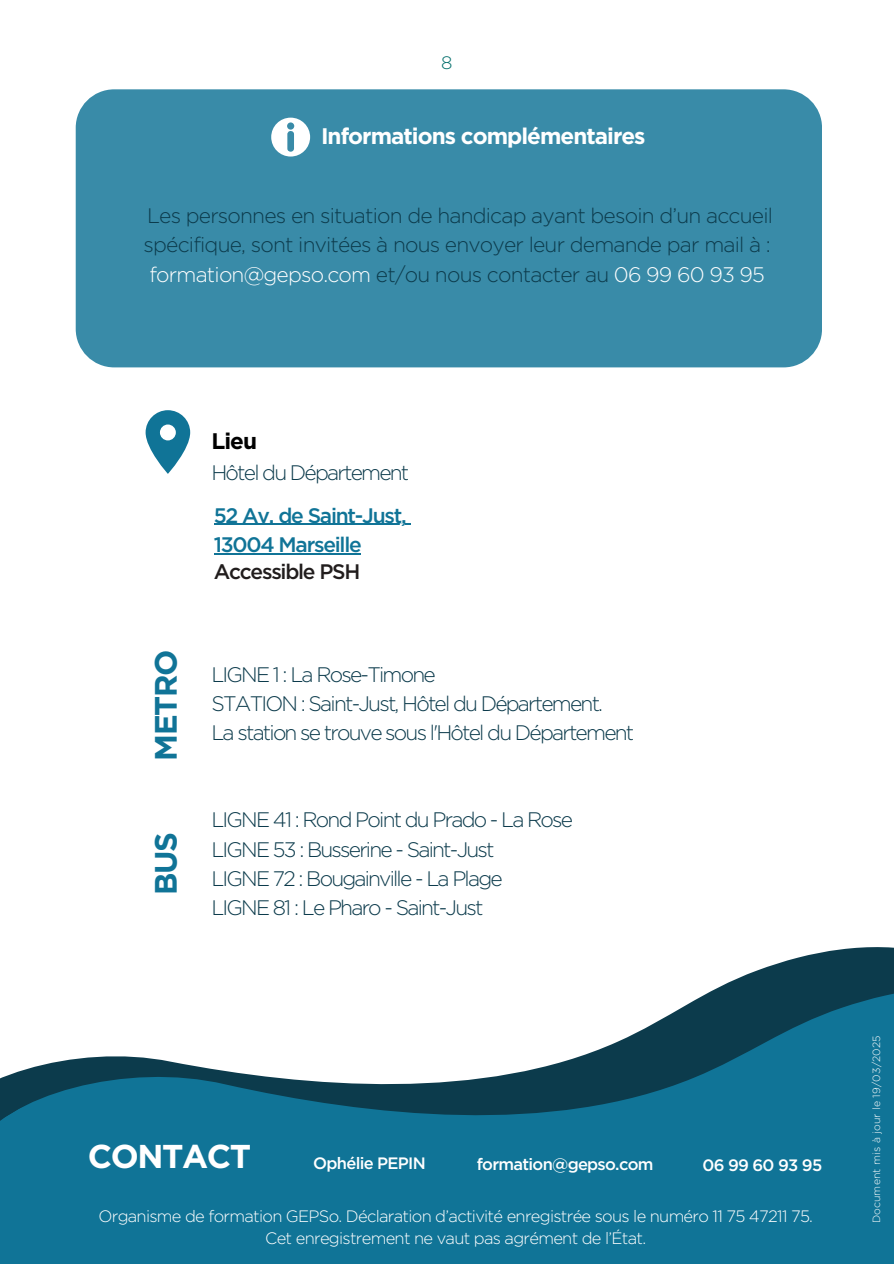
<style>
.page{position:relative;width:894px;height:1264px;background:#fff}
.page>*{position:absolute;margin:0;border:0;box-sizing:border-box;transform-origin:0 0}
.t1{font:700 33px "Gotham";letter-spacing:-.045em;color:#fff}
.t2{font:700 30.9px "Gotham";letter-spacing:-.045em;color:#107497}
.t3{font:700 22.5px "Gotham";letter-spacing:-.045em;color:#fff}
.t4{font:700 22.5px "Gotham";color:#000}
.t5{font:300 21px/29.2px "Gotham";letter-spacing:-.085em;color:#0c3b4c}
.t6{font:500 21px "Gotham";letter-spacing:-.06em;color:#107497}
.t7{font:500 21px "Gotham";letter-spacing:-.06em;color:#211d1d}
.t8{font:300 18px "Gotham";color:#006e6b}
.t9{font:300 16.5px/22.5px "Gotham";letter-spacing:-.045em;color:#fff;text-align:center}
.t10{font:500 16.5px "Gotham";letter-spacing:-.045em;color:#fff}
.t11{font:300 10.5px "Gotham";letter-spacing:.015em;color:#fff}
.s1{color:#fff}
</style>
<div class="page">
<div style="left:76px;top:89px;width:745px;height:278px;background:#398ba8;border-radius:38px"></div>
<svg style="left:271px;top:118px;width:39px;height:38px"></svg>
<svg style="left:145px;top:410px;width:45px;height:64px"></svg>
<hr style="left:214px;top:524px;width:191px;height:1px;background:#107497">
<hr style="left:214px;top:553px;width:146px;height:1px;background:#107497">
<svg style="left:0;top:947px;width:893px;height:316px;fill:#107497"></svg>
<h1 class="t8" style="left:441px;top:54px;width:13px">8</h1>
<p class="t3" style="left:321px;top:126px;width:326px">Informations complémentaires</p>
<p class="t5" style="left:143px;top:202px;width:630px;text-align:justify">Les personnes en situation de handicap ayant besoin d’un accueil spécifique, sont invitées à nous envoyer leur demande par mail à : <span class="s1">formation@gepso.com</span> et/ou nous contacter au <span class="s1">06 99 60 93 95</span></p>
<h2 class="t2" style="left:152px;top:761px;width:113px;rotate:-90deg">METRO</h2>
<p class="t2" style="left:152px;top:895px;width:64px;rotate:-90deg">BUS</p>
<h2 class="t4" style="left:211px;top:431px;width:47px">Lieu</h2>
<h2 class="t5" style="left:211px;top:459px;width:199px">Hôtel du Département</h2>
<p class="t6" style="left:214px;top:506px;width:194px">52 Av. de Saint-Just,</p>
<h2 class="t6" style="left:214px;top:535px;width:149px">13004 Marseille</h2>
<h2 class="t7" style="left:214px;top:562px;width:148px">Accessible PSH</h2>
<p class="t5" style="left:211px;top:660px;width:393px">LIGNE 1 : La Rose-Timone<br>STATION : Saint-Just, Hôtel du Département.</p>
<h2 class="t5" style="left:211px;top:719px;width:424px">La station se trouve sous l'Hôtel du Département</h2>
<h1 class="t5" style="left:211px;top:806px;width:363px">LIGNE 41 : Rond Point du Prado - La Rose<br>LIGNE 53 : Busserine - Saint-Just<br>LIGNE 72 : Bougainville - La Plage</h1>
<p class="t5" style="left:211px;top:894px;width:273px">LIGNE 81 : Le Pharo - Saint-Just</p>
<h2 class="t1" style="left:88px;top:1141px;width:165px">CONTACT</h2>
<p class="t10" style="left:313px;top:1155px;width:114px">Ophélie PEPIN</p>
<p class="t10" style="left:476px;top:1156px;width:178px">formation@gepso.com</p>
<p class="t10" style="left:702px;top:1158px;width:121px">06 99 60 93 95</p>
<p class="t9" style="left:98px;top:1205px;width:716px">Organisme de formation GEPSo. Déclaration d’activité enregistrée sous le numéro 11 75 47211 75.<br>Cet enregistrement ne vaut pas agrément de l’État.</p>
<h1 class="t11" style="left:871px;top:1223px;width:189px;rotate:-90deg">Document mis à jour le 19/03/2025</h1>
</div>
